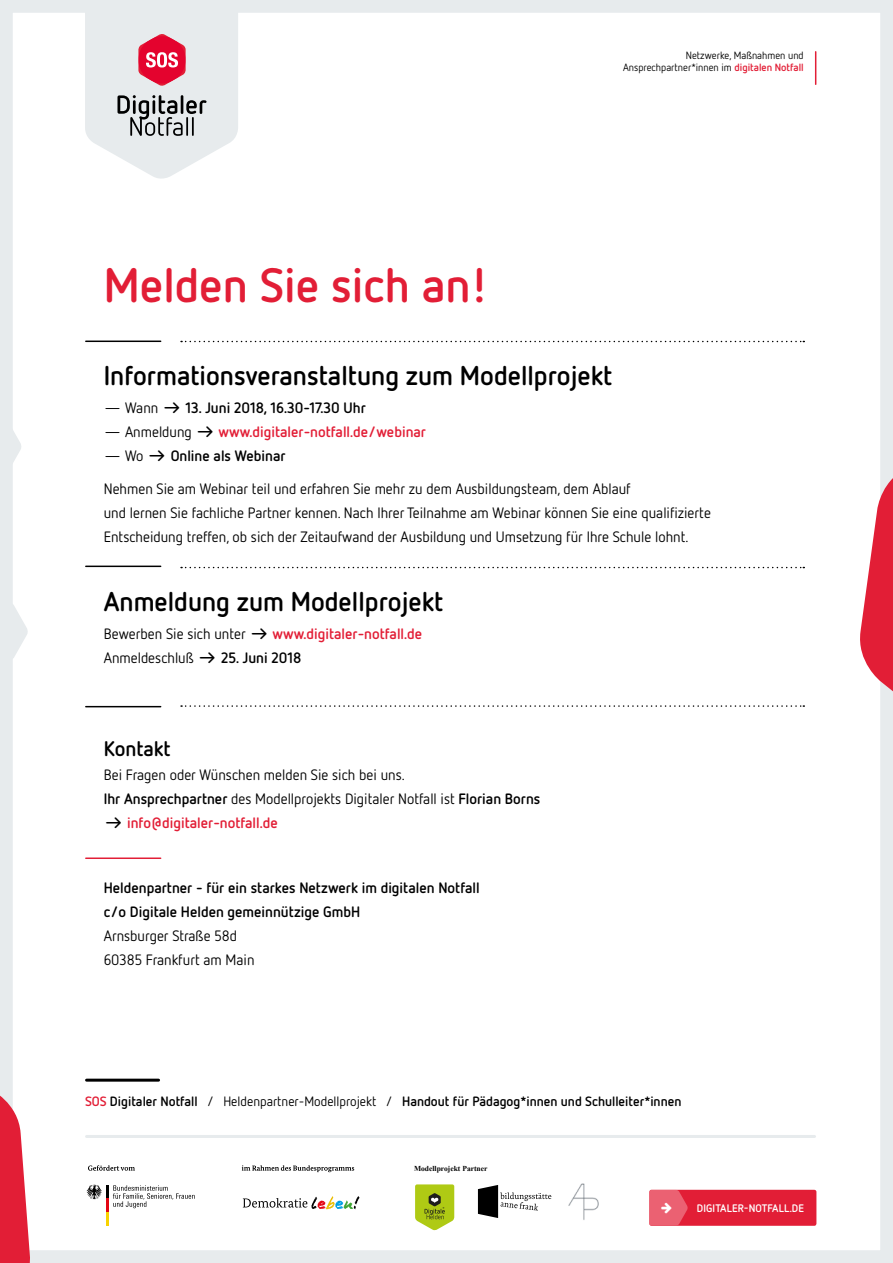
<style>
.page{position:relative;width:893px;height:1263px;background:#fff}
.page>*{position:absolute;margin:0;border:0;box-sizing:border-box;transform-origin:0 0}
.t1{font:700 48px "Netto OT";color:#e21e36}
.t2{font:700 27px "Netto OT";color:#000}
.t3{font:700 21px "Netto OT";color:#000}
.Liste{font:15px/24px "Netto OT";color:#000}
.t4{font:700 15px/24px "Netto OT";color:#000}
.t5{font:700 15px "Netto OT";color:#e21e36}
.t6{font:700 13.5px "Netto OT";color:#000}
.t7{font:700 10.95px "Netto OT";letter-spacing:.01em;color:#fff}
.t8{font:10.5px/12px "Netto OT";color:#000;text-align:right}
.t9{font:700 7.5px "Times New Roman";color:#000}
.s1{font-weight:700;color:#e21e36}
.s2{font-weight:400}
.s3{font-weight:400;color:#000}
.s4{color:#000}
.s5{font-weight:700}
.s6{color:#e21e36}
</style>
<div class="page">
<div style="left:0;top:0;width:893px;height:1263px;border:13px solid #e7ebed"></div>
<hr style="left:815px;top:52px;width:1px;height:32px;background:#e21e36">
<svg style="left:85px;top:0;width:153px;height:179px;background:#e0d6da"></svg>
<svg style="left:0;top:1024px;width:32px;height:239px"></svg>
<svg style="left:860px;top:410px;width:33px;height:368px"></svg>
<hr style="left:87px;top:1079px;width:72px;height:3px;background:#000">
<div style="left:649px;top:1190px;width:167px;height:36px;background:#e21e36;border-radius:2px"></div>
<svg style="left:86px;top:1185px;width:109px;height:40px"></svg>
<svg style="left:243px;top:1196px;width:116px;height:13px"></svg>
<svg style="left:88px;top:1165px;width:47px;height:6px"></svg>
<svg style="left:242px;top:1165px;width:112px;height:7px"></svg>
<svg style="left:478px;top:1185px;width:73px;height:33px"></svg>
<svg style="left:415px;top:1184px;width:39px;height:46px;background:#abc133"></svg>
<img style="left:568px;top:1183px;width:31px;height:37px">
<hr style="left:87px;top:1135px;width:727px;height:3px;background:#e7ebed">
<svg style="left:0;top:417px;width:21px;height:59px"></svg>
<svg style="left:0;top:602px;width:28px;height:59px"></svg>
<svg style="left:181px;top:341px;width:623px;height:1px"></svg>
<svg style="left:181px;top:567px;width:623px;height:1px"></svg>
<svg style="left:181px;top:705px;width:623px;height:2px"></svg>
<hr style="left:86px;top:341px;width:75px;height:1px;background:#000">
<hr style="left:86px;top:566px;width:75px;height:1px;background:#000">
<hr style="left:86px;top:706px;width:75px;height:1px;background:#000">
<hr style="left:86px;top:857px;width:75px;height:2px;background:#e21e36">
<svg style="left:649px;top:1190px;width:39px;height:36px"></svg>
<p class="t1" style="left:104px;top:255px;width:386px">Melden Sie sich an!</p>
<p class="t8" style="left:623px;top:49px;width:182px">Netzwerke, Maßnahmen und<br>Ansprechpartner*innen im <span class="s1">digitalen Notfall</span></p>
<p class="t2" style="left:104px;top:358px;width:510px">Informationsveranstaltung zum Modellprojekt</p>
<p class="t4" style="left:104px;top:395px;width:264px"><span class="s2">— Wann</span> → 13. Juni 2018, 16.30-17.30 Uhr</p>
<p class="t5" style="left:104px;top:422px;width:324px"><span class="s3">— Anmeldung</span> <span class="s4">→</span> www.digitaler-notfall.de/webinar</p>
<p class="t4" style="left:104px;top:443px;width:183px"><span class="s2">— Wo</span> → Online als Webinar</p>
<p class="Liste" style="left:104px;top:476px;width:609px">Nehmen Sie am Webinar teil und erfahren Sie mehr zu dem Ausbildungsteam, dem Ablauf<br>und lernen Sie fachliche Partner kennen. Nach Ihrer Teilnahme am Webinar können Sie eine qualifizierte<br>Entscheidung treffen, ob sich der Zeitaufwand der Ausbildung und Umsetzung für Ihre Schule lohnt.</p>
<p class="t2" style="left:104px;top:584px;width:341px">Anmeldung zum Modellprojekt</p>
<p class="Liste" style="left:104px;top:621px;width:320px">Bewerben Sie sich unter <span class="s5">→</span> <span class="s1">www.digitaler-notfall.de<br></span>Anmeldeschluß <span class="s5">→ 25. Juni 2018</span></p>
<p class="t3" style="left:104px;top:736px;width:69px">Kontakt</p>
<p class="Liste" style="left:104px;top:763px;width:438px">Bei Fragen oder Wünschen melden Sie sich bei uns.<br><span class="s5">Ihr Ansprechpartner</span> des Modellprojekts Digitaler Notfall ist <span class="s5">Florian Borns</span></p>
<p class="t5" style="left:104px;top:814px;width:176px"><span class="s4">→</span> info@digitaler-notfall.de</p>
<p class="t4" style="left:104px;top:876px;width:377px">Heldenpartner - für ein starkes Netzwerk im digitalen Notfall c/o Digitale Helden gemeinnützige GmbH<br><span class="s2">Arnsburger Straße 58d<br>60385 Frankfurt am Main</span></p>
<p class="t6" style="left:85px;top:1092px;width:598px"><span class="s6">SOS</span> Digitaler Notfall <span class="s2">/ Heldenpartner-Modellprojekt /</span> Handout für Pädagog*innen und Schulleiter*innen</p>
<p class="t9" style="left:414px;top:1163px;width:75px">Modellprojekt Partner</p>
<p class="t7" style="left:697px;top:1201px;width:109px">DIGITALER-NOTFALL.DE</p>
</div>
